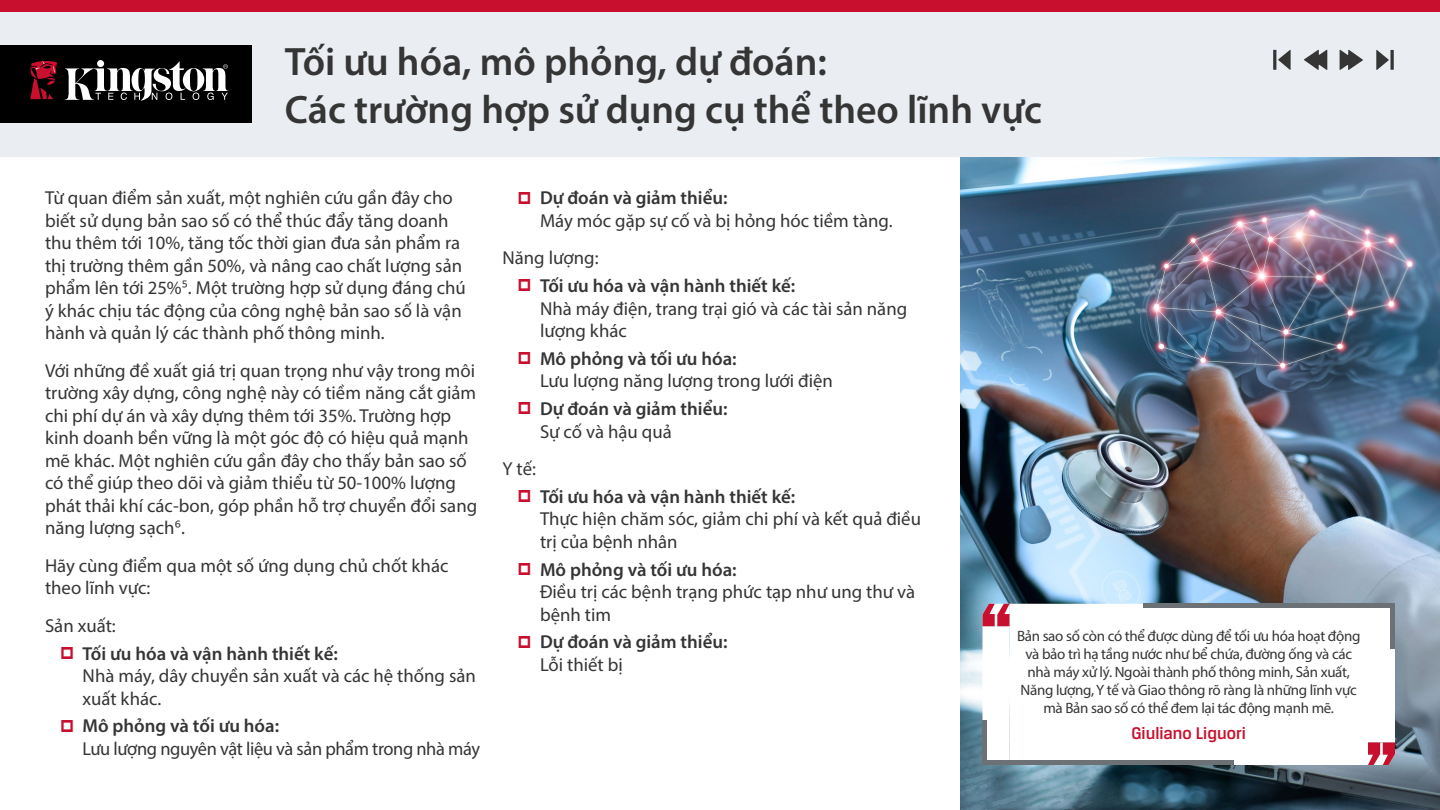
<style>
.page{position:relative;width:1440px;height:810px;background:#fff}
.page>*{position:absolute;margin:0;border:0;box-sizing:border-box;transform-origin:0 0}
.t1{font:600 39.75px/47.7px "Myriad Pro";color:#353535}
.t2{font:18.75px/22.5px "Myriad Pro";color:#353535}
.t3{font:600 18.75px "Myriad Pro";color:#353535}
.t4{font:18.75px "Myriad Pro";letter-spacing:-.02em;color:#353535}
.t5{font:500 18px "Breuer Text";color:#c8102e}
.t6{font:15px/18px "Myriad Pro";letter-spacing:-.02em;color:#353535;text-align:center}
.s1{font-family:"Calibri";font-weight:300}
</style>
<div class="page">
<img style="left:960px;top:156px;width:480px;height:654px">
<div style="left:0;top:0;width:1440px;height:156px;background:#eaedf1"></div>
<div style="left:0;top:0;width:1440px;height:11px;background:#c8102e"></div>
<div style="left:0;top:45px;width:251px;height:78px;background:#000"></div>
<div style="left:97px;top:60px;width:7px;height:7px;background:#fff;border-radius:50%"></div>
<svg style="left:65px;top:62px;width:163px;height:39px"></svg>
<svg style="left:30px;top:61px;width:28px;height:39px"></svg>
<svg style="left:1304px;top:50px;width:23px;height:20px"></svg>
<svg style="left:1340px;top:50px;width:23px;height:20px"></svg>
<svg style="left:1273px;top:50px;width:18px;height:20px"></svg>
<svg style="left:1376px;top:50px;width:18px;height:20px"></svg>
<svg style="left:982px;top:604px;width:413px;height:161px"></svg>
<svg style="left:982px;top:604px;width:28px;height:22px"></svg>
<hr style="left:1143px;top:604px;width:225px;height:4px;background:#6c7175">
<hr style="left:1368px;top:604px;width:27px;height:4px;background:#6c7175">
<div style="left:1390px;top:604px;width:5px;height:22px;background:#6c7175"></div>
<div style="left:982px;top:720px;width:5px;height:22px;background:#6c7175"></div>
<div style="left:1390px;top:626px;width:5px;height:23px;background:#6c7175"></div>
<div style="left:982px;top:760px;width:28px;height:5px;background:#6c7175"></div>
<div style="left:982px;top:742px;width:5px;height:23px;background:#6c7175"></div>
<div style="left:1010px;top:760px;width:224px;height:5px;background:#6c7175"></div>
<svg style="left:1368px;top:742px;width:27px;height:23px"></svg>
<h1 class="t1" style="left:285px;top:37px;width:759px">Tối ưu hóa, mô phỏng, dự đoán:<br>Các trường hợp sử dụng cụ thể theo lĩnh vực</h1>
<p class="t2" style="left:45px;top:186px;width:422px">Từ quan điểm sản xuất, một nghiên cứu gần đây cho biết sử dụng bản sao số có thể thúc đẩy tăng doanh thu thêm tới 10%, tăng tốc thời gian đưa sản phẩm ra thị trường thêm gần 50%, và nâng cao chất lượng sản phẩm lên tới 25%<span class="s1">⁵</span>. Một trường hợp sử dụng đáng chú ý khác chịu tác động của công nghệ bản sao số là vận hành và quản lý các thành phố thông minh.</p>
<p class="t2" style="left:45px;top:359px;width:434px">Với những đề xuất giá trị quan trọng như vậy trong môi trường xây dựng, công nghệ này có tiềm năng cắt giảm chi phí dự án và xây dựng thêm tới 35%. Trường hợp kinh doanh bền vững là một góc độ có hiệu quả mạnh mẽ khác. Một nghiên cứu gần đây cho thấy bản sao số có thể giúp theo dõi và giảm thiểu từ 50-100% lượng phát thải khí các-bon, góp phần hỗ trợ chuyển đổi sang năng lượng sạch<span class="s1">⁶</span>.</p>
<p class="t2" style="left:45px;top:554px;width:405px">Hãy cùng điểm qua một số ứng dụng chủ chốt khác theo lĩnh vực:</p>
<p class="t2" style="left:45px;top:614px;width:72px">Sản xuất:</p>
<p class="t3" style="left:82px;top:641px;width:257px">Tối ưu hóa và vận hành thiết kế:</p>
<p class="t2" style="left:82px;top:664px;width:395px">Nhà máy, dây chuyền sản xuất và các hệ thống sản xuất khác.</p>
<p class="t3" style="left:82px;top:714px;width:198px">Mô phỏng và tối ưu hóa:</p>
<p class="t4" style="left:82px;top:737px;width:399px">Lưu lượng nguyên vật liệu và sản phẩm trong nhà máy</p>
<p class="t3" style="left:540px;top:186px;width:189px">Dự đoán và giảm thiểu:</p>
<p class="t2" style="left:502px;top:201px;width:392px;line-height:37.5px;text-indent:38px">Máy móc gặp sự cố và bị hỏng hóc tiềm tàng.<br>Năng lượng:</p>
<p class="t3" style="left:540px;top:274px;width:257px">Tối ưu hóa và vận hành thiết kế:</p>
<p class="t2" style="left:540px;top:297px;width:369px">Nhà máy điện, trang trại gió và các tài sản năng lượng khác</p>
<p class="t3" style="left:540px;top:347px;width:198px">Mô phỏng và tối ưu hóa:</p>
<p class="t2" style="left:540px;top:369px;width:295px">Lưu lượng năng lượng trong lưới điện</p>
<p class="t3" style="left:540px;top:397px;width:189px">Dự đoán và giảm thiểu:</p>
<p class="t2" style="left:540px;top:420px;width:133px">Sự cố và hậu quả</p>
<p class="t2" style="left:502px;top:457px;width:35px">Y tế:</p>
<p class="t3" style="left:540px;top:485px;width:257px">Tối ưu hóa và vận hành thiết kế:</p>
<p class="t2" style="left:540px;top:507px;width:383px">Thực hiện chăm sóc, giảm chi phí và kết quả điều trị của bệnh nhân</p>
<p class="t3" style="left:540px;top:557px;width:198px">Mô phỏng và tối ưu hóa:</p>
<p class="t2" style="left:540px;top:580px;width:377px">Điều trị các bệnh trạng phức tạp như ung thư và bệnh tim</p>
<p class="t3" style="left:540px;top:630px;width:189px">Dự đoán và giảm thiểu:</p>
<p class="t2" style="left:540px;top:653px;width:84px">Lỗi thiết bị</p>
<p class="t6" style="left:1017px;top:627px;width:345px">Bản sao số còn có thể được dùng để tối ưu hóa hoạt động và bảo trì hạ tầng nước như bể chứa, đường ống và các nhà máy xử lý. Ngoài thành phố thông minh, Sản xuất, Năng lượng, Y tế và Giao thông rõ ràng là những lĩnh vực mà Bản sao số có thể đem lại tác động mạnh mẽ.</p>
<p class="t5" style="left:1131px;top:723px;width:116px">Giuliano Liguori</p>
</div>
